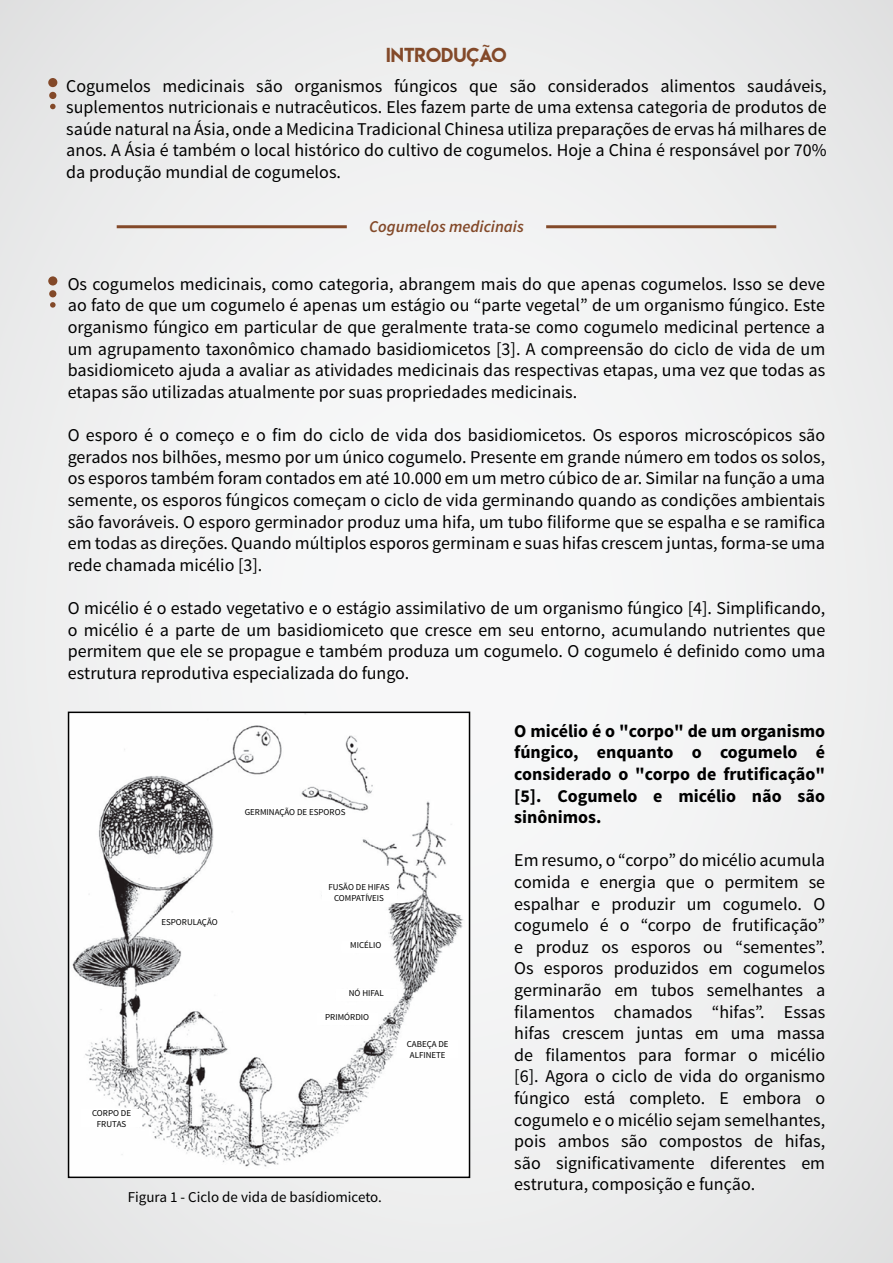
<style>
.page{position:relative;width:893px;height:1263px;background:#eff0f0}
.page>*{position:absolute;margin:0;border:0;box-sizing:border-box;transform-origin:0 0}
.t1{font:18px/21.6px "Source Sans Pro";color:#000;text-align:justify}
.t2{font:700 18px/21.6px "Source Sans Pro";color:#000;text-align:justify}
.t3{font:18px "Lemon Milk";color:#834929}
.t4{font:italic 600 16.5px "Source Sans Pro";color:#834929}
.t5{font:15px "Source Sans Pro";color:#000}
.t6{font:9px/10.8px "Source Sans Pro";color:#000;text-align:center}
</style>
<div class="page">
<div style="left:48px;top:276px;width:9px;height:9px;background:#834929;border-radius:50%"></div>
<div style="left:49px;top:290px;width:7px;height:7px;background:#834929;border-radius:50%"></div>
<svg style="left:50px;top:302px;width:6px;height:6px"></svg>
<div style="left:48px;top:78px;width:9px;height:9px;background:#834929;border-radius:50%"></div>
<div style="left:49px;top:92px;width:7px;height:7px;background:#834929;border-radius:50%"></div>
<svg style="left:50px;top:104px;width:6px;height:5px"></svg>
<hr style="left:546px;top:225px;width:230px;height:3px;background:#834929">
<hr style="left:117px;top:225px;width:230px;height:3px;background:#834929">
<img style="left:71px;top:714px;width:396px;height:461px">
<div style="left:68px;top:711px;width:402px;height:467px;border:2px solid #000"></div>
<div style="left:245px;top:808px;width:100px;height:7px;background:#fff"></div>
<div style="left:161px;top:918px;width:57px;height:7px;background:#fff"></div>
<div style="left:322px;top:883px;width:74px;height:17px;background:#fff"></div>
<div style="left:336px;top:989px;width:60px;height:11px;background:#fff"></div>
<div style="left:81px;top:1109px;width:61px;height:17px;background:#fff"></div>
<div style="left:317px;top:1013px;width:60px;height:12px;background:#fff"></div>
<div style="left:398px;top:1040px;width:60px;height:18px;background:#fff"></div>
<div style="left:342px;top:941px;width:48px;height:12px;background:#fff"></div>
<p class="t3" style="left:386px;top:43px;width:122px">INTRODUÇÃO</p>
<p class="t1" style="left:66px;top:75px;width:762px">Cogumelos medicinais são organismos fúngicos que são considerados alimentos saudáveis, suplementos nutricionais e nutracêuticos. Eles fazem parte de uma extensa categoria de produtos de saúde natural na Ásia, onde a Medicina Tradicional Chinesa utiliza preparações de ervas há milhares de anos. A Ásia é também o local histórico do cultivo de cogumelos. Hoje a China é responsável por 70% da produção mundial de cogumelos.</p>
<p class="t4" style="left:369px;top:216px;width:156px">Cogumelos medicinais</p>
<p class="t1" style="left:68px;top:273px;width:759px">Os cogumelos medicinais, como categoria, abrangem mais do que apenas cogumelos. Isso se deve ao fato de que um cogumelo é apenas um estágio ou “parte vegetal” de um organismo fúngico. Este organismo fúngico em particular de que geralmente trata-se como cogumelo medicinal pertence a um agrupamento taxonômico chamado basidiomicetos [3]. A compreensão do ciclo de vida de um basidiomiceto ajuda a avaliar as atividades medicinais das respectivas etapas, uma vez que todas as etapas são utilizadas atualmente por suas propriedades medicinais.</p>
<p class="t1" style="left:68px;top:425px;width:759px">O esporo é o começo e o fim do ciclo de vida dos basidiomicetos. Os esporos microscópicos são gerados nos bilhões, mesmo por um único cogumelo. Presente em grande número em todos os solos, os esporos também foram contados em até 10.000 em um metro cúbico de ar. Similar na função a uma semente, os esporos fúngicos começam o ciclo de vida germinando quando as condições ambientais são favoráveis. O esporo germinador produz uma hifa, um tubo filiforme que se espalha e se ramifica em todas as direções. Quando múltiplos esporos germinam e suas hifas crescem juntas, forma-se uma rede chamada micélio [3].</p>
<p class="t1" style="left:68px;top:597px;width:759px">O micélio é o estado vegetativo e o estágio assimilativo de um organismo fúngico [4]. Simplificando, o micélio é a parte de um basidiomiceto que cresce em seu entorno, acumulando nutrientes que permitem que ele se propague e também produza um cogumelo. O cogumelo é definido como uma estrutura reprodutiva especializada do fungo.</p>
<p class="t6" style="left:245px;top:807px;width:102px">GERMINAÇÃO DE ESPOROS</p>
<p class="t6" style="left:161px;top:917px;width:58px">ESPORULAÇÃO</p>
<p class="t6" style="left:92px;top:1107px;width:41px">CORPO DE<br>FRUTAS</p>
<p class="t6" style="left:328px;top:881px;width:63px">FUSÃO DE HIFAS<br>COMPATÍVEIS</p>
<p class="t6" style="left:350px;top:940px;width:33px">MICÉLIO</p>
<p class="t6" style="left:349px;top:988px;width:36px">NÓ HIFAL</p>
<p class="t6" style="left:325px;top:1012px;width:46px">PRIMÓRDIO</p>
<p class="t6" style="left:407px;top:1039px;width:43px">CABEÇA DE<br>ALFINETE</p>
<p class="t5" style="left:128px;top:1187px;width:256px">Figura 1 - Ciclo de vida de basídiomiceto.</p>
<p class="t2" style="left:514px;top:721px;width:312px">O micélio é o "corpo" de um organismo fúngico, enquanto o cogumelo é considerado o "corpo de frutificação" [5]. Cogumelo e micélio não são sinônimos.</p>
<p class="t1" style="left:514px;top:850px;width:312px">Em resumo, o “corpo” do micélio acumula comida e energia que o permitem se espalhar e produzir um cogumelo. O cogumelo é o “corpo de frutificação” e produz os esporos ou “sementes”.<br>Os esporos produzidos em cogumelos germinarão em tubos semelhantes a filamentos chamados “hifas”. Essas hifas crescem juntas em uma massa de filamentos para formar o micélio [6]. Agora o ciclo de vida do organismo fúngico está completo. E embora o cogumelo e o micélio sejam semelhantes, pois ambos são compostos de hifas, são significativamente diferentes em estrutura, composição e função.</p>
</div>
